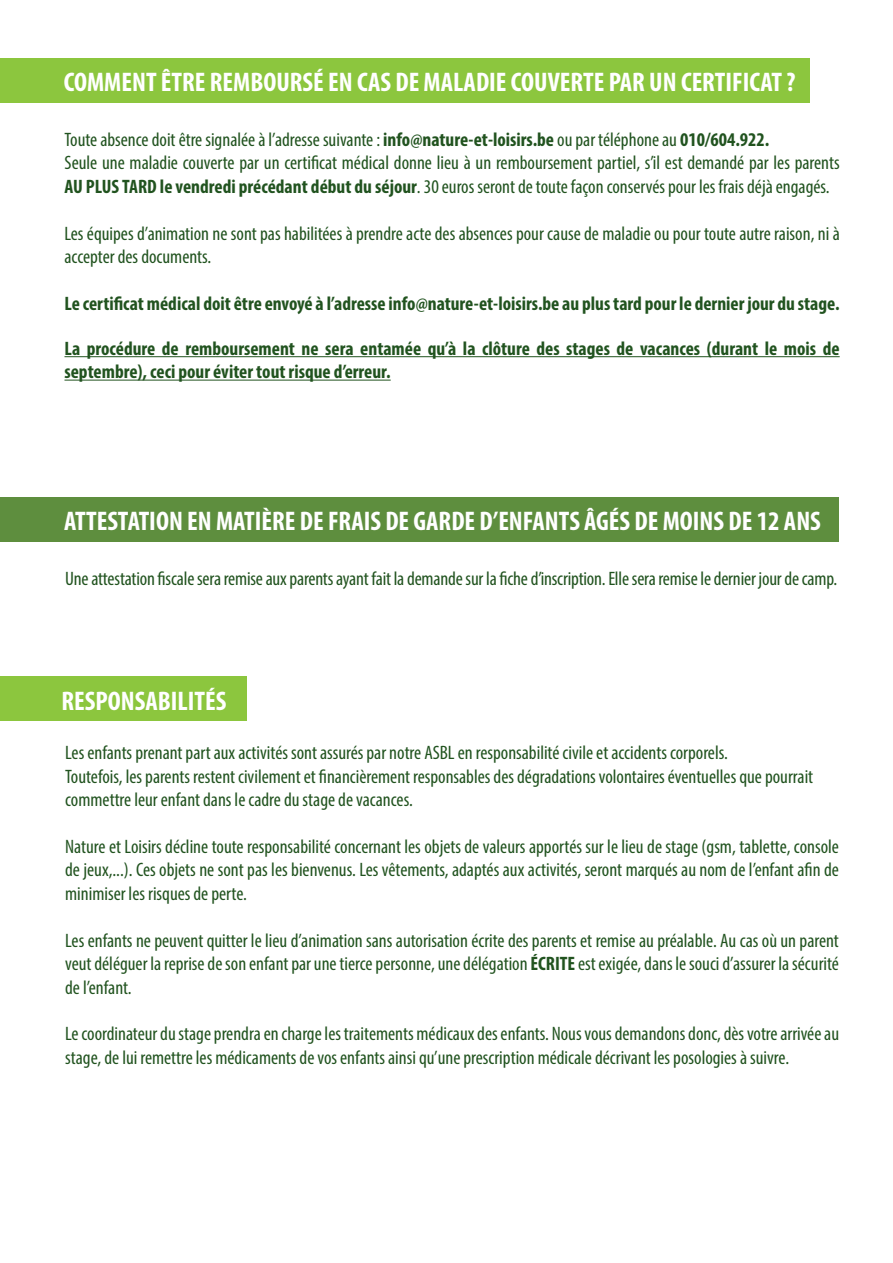
<style>
.page{position:relative;width:893px;height:1263px;background:#fff}
.page>*{position:absolute;margin:0;border:0;box-sizing:border-box;transform-origin:0 0}
.t1{font:700 condensed 27px "Myriad Pro";color:#fff}
.t2{font:condensed 19.5px/23.4px "Myriad Pro";color:#21531f}
.t3{font:700 condensed 19.5px/23.4px "Myriad Pro";color:#21531f}
.s1{font-weight:700}
</style>
<div class="page">
<div style="left:0;top:497px;width:839px;height:45px;background:#5e8e3e"></div>
<div style="left:0;top:58px;width:809px;height:45px;background:#8cc63e"></div>
<hr style="left:64px;top:356px;width:776px;height:1px;background:#21531f">
<hr style="left:64px;top:380px;width:327px;height:1px;background:#21531f">
<div style="left:0;top:676px;width:247px;height:45px;background:#8cc63e"></div>
<hr style="left:892px;top:471px;width:1px;height:45px;background:#8cc63e">
<hr style="left:892px;top:58px;width:1px;height:45px;background:#5e8e3e">
<p class="t1" style="left:64px;top:65px;width:733px">COMMENT ÊTRE REMBOURSÉ EN CAS DE MALADIE COUVERTE PAR UN CERTIFICAT ?</p>
<p class="t2" style="left:64px;top:128px;width:706px">Toute absence doit être signalée à l’adresse suivante : <span class="s1">info@nature-et-loisirs.be</span> ou par téléphone au <span class="s1">010/604.922.</span></p>
<p class="t2" style="left:64px;top:151px;width:777px">Seule une maladie couverte par un certificat médical donne lieu à un remboursement partiel, s’il est demandé par les parents<br><span class="s1">AU PLUS TARD le vendredi précédant début du séjour</span>. 30 euros seront de toute façon conservés pour les frais déjà engagés.</p>
<p class="t2" style="left:64px;top:221px;width:777px">Les équipes d’animation ne sont pas habilitées à prendre acte des absences pour cause de maladie ou pour toute autre raison, ni à accepter des documents.</p>
<p class="t3" style="left:64px;top:291px;width:777px">Le certificat médical doit être envoyé à l’adresse info@nature-et-loisirs.be au plus tard pour le dernier jour du stage.</p>
<p class="t3" style="left:64px;top:336px;width:777px">La procédure de remboursement ne sera entamée qu’à la clôture des stages de vacances (durant le mois de septembre), ceci pour éviter tout risque d’erreur.</p>
<p class="t1" style="left:64px;top:504px;width:758px">ATTESTATION EN MATIÈRE DE FRAIS DE GARDE D’ENFANTS ÂGÉS DE MOINS DE 12 ANS</p>
<p class="t2" style="left:65px;top:566px;width:773px">Une attestation fiscale sera remise aux parents ayant fait la demande sur la fiche d’inscription. Elle sera remise le dernier jour de camp.</p>
<p class="t1" style="left:62px;top:684px;width:166px">RESPONSABILITÉS</p>
<p class="t2" style="left:65px;top:741px;width:664px">Les enfants prenant part aux activités sont assurés par notre ASBL en responsabilité civile et accidents corporels.</p>
<p class="t2" style="left:65px;top:764px;width:750px">Toutefois, les parents restent civilement et financièrement responsables des dégradations volontaires éventuelles que pourrait</p>
<p class="t2" style="left:65px;top:788px;width:349px">commettre leur enfant dans le cadre du stage de vacances.</p>
<p class="t2" style="left:65px;top:835px;width:775px;text-align:justify">Nature et Loisirs décline toute responsabilité concernant les objets de valeurs apportés sur le lieu de stage (gsm, tablette, console de jeux,...). Ces objets ne sont pas les bienvenus. Les vêtements, adaptés aux activités, seront marqués au nom de l’enfant afin de minimiser les risques de perte.</p>
<p class="t2" style="left:65px;top:928px;width:775px;text-align:justify">Les enfants ne peuvent quitter le lieu d’animation sans autorisation écrite des parents et remise au préalable. Au cas où un parent veut déléguer la reprise de son enfant par une tierce personne, une délégation <span class="s1">ÉCRITE</span> est exigée, dans le souci d’assurer la sécurité de l’enfant.</p>
<p class="t2" style="left:65px;top:1022px;width:775px">Le coordinateur du stage prendra en charge les traitements médicaux des enfants. Nous vous demandons donc, dès votre arrivée au stage, de lui remettre les médicaments de vos enfants ainsi qu’une prescription médicale décrivant les posologies à suivre.</p>
</div>
